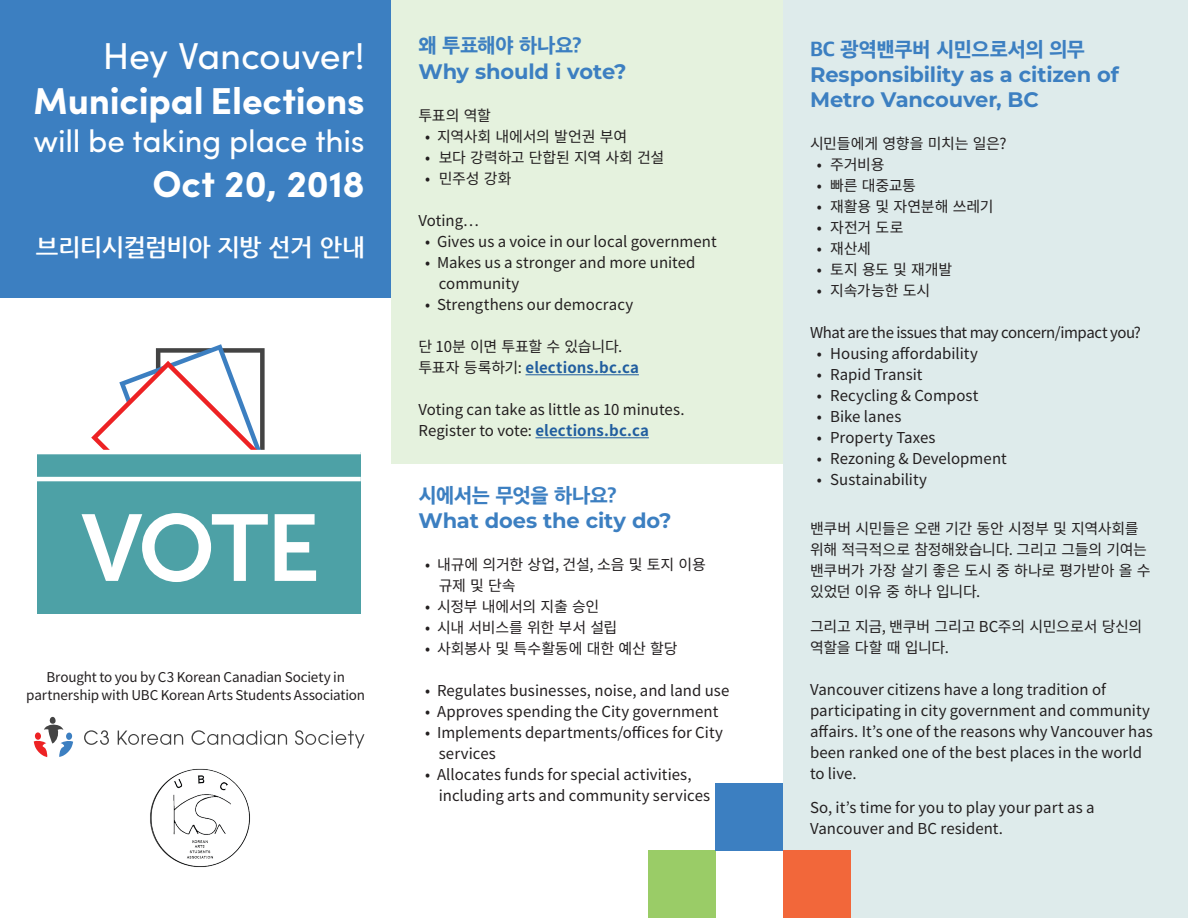
<style>
.page{position:relative;width:1188px;height:918px;background:#fff}
.page>*{position:absolute;margin:0;border:0;box-sizing:border-box;transform-origin:0 0}
.t1{font:700 37.5px "Sofia Pro";letter-spacing:-.005em;color:#fff}
.t2{font:37.5px "Sofia Pro";letter-spacing:-.01em;color:#fff}
.t3{font:31.5px "Sofia Pro";letter-spacing:-.005em;color:#fff}
.t4{font:700 24px "Nanum Gothic";letter-spacing:-.035em;color:#fff}
.t5{font:700 21px/25.2px "Montserrat";letter-spacing:-.005em;color:#3c7fc1}
.t6{font:800 21px "Apple SD Gothic Neo";letter-spacing:-.015em;color:#3c7fc1}
.bullet{font:15px/21px "Noto Sans CJ Kkr";color:#231f20}
.Paragraph_Style_1{font:15px/21px "Noto Sans CJ Kkr";letter-spacing:-.005em;color:#231f20}
.Paragraph_Style_1-2{font:15px "Noto Sans CJ Kkr";letter-spacing:-.03em;color:#231f20}
.bullet-2{font:15px "Noto Sans CJ Kkr";letter-spacing:-.02em;color:#231f20}
.Paragraph_Style_1-3{font:700 15px "Noto Sans CJ Kkr";letter-spacing:.01em;color:#215e9f}
.Paragraph_Style_1-4{font:15px "Noto Sans CJ Kkr";letter-spacing:-.025em;color:#231f20}
.bullet-3{font:15px "Noto Sans CJ Kkr";letter-spacing:-.025em;color:#231f20}
.t7{font:13.5px/18px "Noto Sans CJ Kkr";letter-spacing:-.015em;color:#231f20;text-align:center}
.s1{font-weight:400;color:#231f20}
.s2{font-weight:700;color:#215e9f}
</style>
<div class="page">
<div style="left:0;top:0;width:392px;height:298px;background:#3c7fc1"></div>
<div style="left:392px;top:0;width:391px;height:463px;background:#e5f2de"></div>
<div style="left:783px;top:0;width:405px;height:918px;background:#deebeb"></div>
<svg style="left:84px;top:730px;width:25px;height:15px"></svg>
<svg style="left:118px;top:731px;width:65px;height:14px"></svg>
<svg style="left:191px;top:730px;width:96px;height:15px"></svg>
<svg style="left:295px;top:730px;width:69px;height:18px"></svg>
<svg style="left:34px;top:716px;width:39px;height:41px"></svg>
<div style="left:37px;top:452px;width:324px;height:162px;background:#4da1a6"></div>
<hr style="left:37px;top:450px;width:324px;height:4px;background:#fff">
<hr style="left:37px;top:477px;width:324px;height:4px;background:#fff">
<svg style="left:82px;top:344px;width:234px;height:238px"></svg>
<img style="left:150px;top:768px;width:100px;height:99px">
<hr style="left:526px;top:374px;width:113px;height:1px;background:#215e9f">
<hr style="left:535px;top:437px;width:114px;height:1px;background:#215e9f">
<div style="left:648px;top:850px;width:68px;height:68px;background:#9acc67"></div>
<div style="left:783px;top:850px;width:67px;height:68px;background:#f2673a"></div>
<div style="left:716px;top:783px;width:67px;height:67px;background:#3c7fc1"></div>
<p class="t2" style="left:103px;top:28px;width:263px">Hey Vancouver!</p>
<p class="t1" style="left:33px;top:72px;width:333px">Municipal Elections</p>
<p class="t3" style="left:33px;top:117px;width:333px">will be taking place this</p>
<p class="t1" style="left:152px;top:155px;width:214px">Oct 20, 2018</p>
<p class="t4" style="left:36px;top:235px;width:331px">브리티시컬럼비아 지방 선거 안내</p>
<p class="t7" style="left:26px;top:668px;width:340px">Brought to you by C3 Korean Canadian Society in partnership with UBC Korean Arts Students Association</p>
<p class="t6" style="left:418px;top:34px;width:165px">왜 투표해야 하나요?</p>
<p class="t5" style="left:418px;top:57px;width:209px">Why should i vote?</p>
<p class="Paragraph_Style_1" style="left:418px;top:105px;width:74px">투표의 역할</p>
<p class="bullet" style="left:425px;top:126px;width:204px">• 지역사회 내에서의 발언권 부여</p>
<p class="bullet-2" style="left:425px;top:149px;width:241px">• 보다 강력하고 단합된 지역 사회 건설</p>
<p class="bullet" style="left:425px;top:168px;width:88px">• 민주성 강화</p>
<p class="Paragraph_Style_1" style="left:418px;top:210px;width:63px">Voting…</p>
<p class="bullet" style="left:425px;top:231px;width:293px">• Gives us a voice in our local government</p>
<p class="bullet" style="left:439px;top:252px;width:258px;text-indent:-14px">• Makes us a stronger and more united community</p>
<p class="bullet" style="left:425px;top:294px;width:210px">• Strengthens our democracy</p>
<p class="Paragraph_Style_1" style="left:418px;top:336px;width:205px">단 10분 이면 투표할 수 있습니다.</p>
<p class="Paragraph_Style_1-3" style="left:418px;top:359px;width:222px"><span class="s1">투표자 등록하기:</span> elections.bc.ca</p>
<p class="Paragraph_Style_1" style="left:418px;top:399px;width:268px">Voting can take as little as 10 minutes.<br>Register to vote: <span class="s2">elections.bc.ca</span></p>
<p class="t6" style="left:418px;top:484px;width:200px">시에서는 무엇을 하나요?</p>
<p class="t5" style="left:418px;top:507px;width:254px">What does the city do?</p>
<p class="bullet" style="left:439px;top:554px;width:269px;text-indent:-14px">• 내규에 의거한 상업, 건설, 소음 및 토지 이용 규제 및 단속</p>
<p class="bullet-2" style="left:425px;top:598px;width:176px">• 시정부 내에서의 지출 승인</p>
<p class="bullet-3" style="left:425px;top:619px;width:194px">• 시내 서비스를 위한 부서 설립</p>
<p class="bullet" style="left:425px;top:638px;width:254px">• 사회봉사 및 특수활동에 대한 예산 할당</p>
<p class="bullet" style="left:425px;top:680px;width:306px">• Regulates businesses, noise, and land use</p>
<p class="bullet" style="left:425px;top:701px;width:295px">• Approves spending the City government</p>
<p class="bullet" style="left:439px;top:722px;width:286px;text-indent:-14px">• Implements departments/offices for City services</p>
<p class="bullet" style="left:439px;top:764px;width:273px;text-indent:-14px">• Allocates funds for special activities, including arts and community services</p>
<p class="t6" style="left:810px;top:38px;width:277px">BC 광역밴쿠버 시민으로서의 의무</p>
<p class="t5" style="left:810px;top:61px;width:310px">Responsibility as a citizen of<br>Metro Vancouver, BC</p>
<p class="Paragraph_Style_1-4" style="left:810px;top:135px;width:198px">시민들에게 영향을 미치는 일은?</p>
<p class="bullet" style="left:817px;top:155px;width:69px">• 주거비용</p>
<p class="bullet" style="left:817px;top:176px;width:101px">• 빠른 대중교통</p>
<p class="bullet" style="left:817px;top:197px;width:179px">• 재활용 및 자연분해 쓰레기</p>
<p class="bullet" style="left:817px;top:218px;width:88px">• 자전거 도로</p>
<p class="bullet" style="left:817px;top:239px;width:56px">• 재산세</p>
<p class="bullet" style="left:817px;top:260px;width:137px">• 토지 용도 및 재개발</p>
<p class="bullet" style="left:817px;top:281px;width:115px">• 지속가능한 도시</p>
<p class="Paragraph_Style_1-2" style="left:810px;top:324px;width:333px">What are the issues that may concern/impact you?</p>
<p class="bullet" style="left:817px;top:344px;width:163px">• Housing affordability</p>
<p class="bullet" style="left:817px;top:365px;width:107px">• Rapid Transit</p>
<p class="bullet" style="left:817px;top:386px;width:163px">• Recycling &amp; Compost</p>
<p class="bullet" style="left:817px;top:407px;width:86px">• Bike lanes</p>
<p class="bullet" style="left:817px;top:428px;width:120px">• Property Taxes</p>
<p class="bullet" style="left:817px;top:449px;width:192px">• Rezoning &amp; Development</p>
<p class="bullet" style="left:817px;top:470px;width:112px">• Sustainability</p>
<p class="Paragraph_Style_1" style="left:810px;top:519px;width:342px">밴쿠버 시민들은 오랜 기간 동안 시정부 및 지역사회를 위해 적극적으로 참정해왔습니다. 그리고 그들의 기여는 밴쿠버가 가장 살기 좋은 도시 중 하나로 평가받아 올 수 있었던 이유 중 하나 입니다.</p>
<p class="Paragraph_Style_1" style="left:810px;top:616px;width:334px">그리고 지금, 밴쿠버 그리고 BC주의 시민으로서 당신의 역할을 다할 때 입니다.</p>
<p class="Paragraph_Style_1" style="left:810px;top:679px;width:344px">Vancouver citizens have a long tradition of participating in city government and community affairs. It’s one of the reasons why Vancouver has been ranked one of the best places in the world to live.</p>
<p class="Paragraph_Style_1" style="left:810px;top:798px;width:286px">So, it’s time for you to play your part as a<br>Vancouver and BC resident.</p>
</div>
